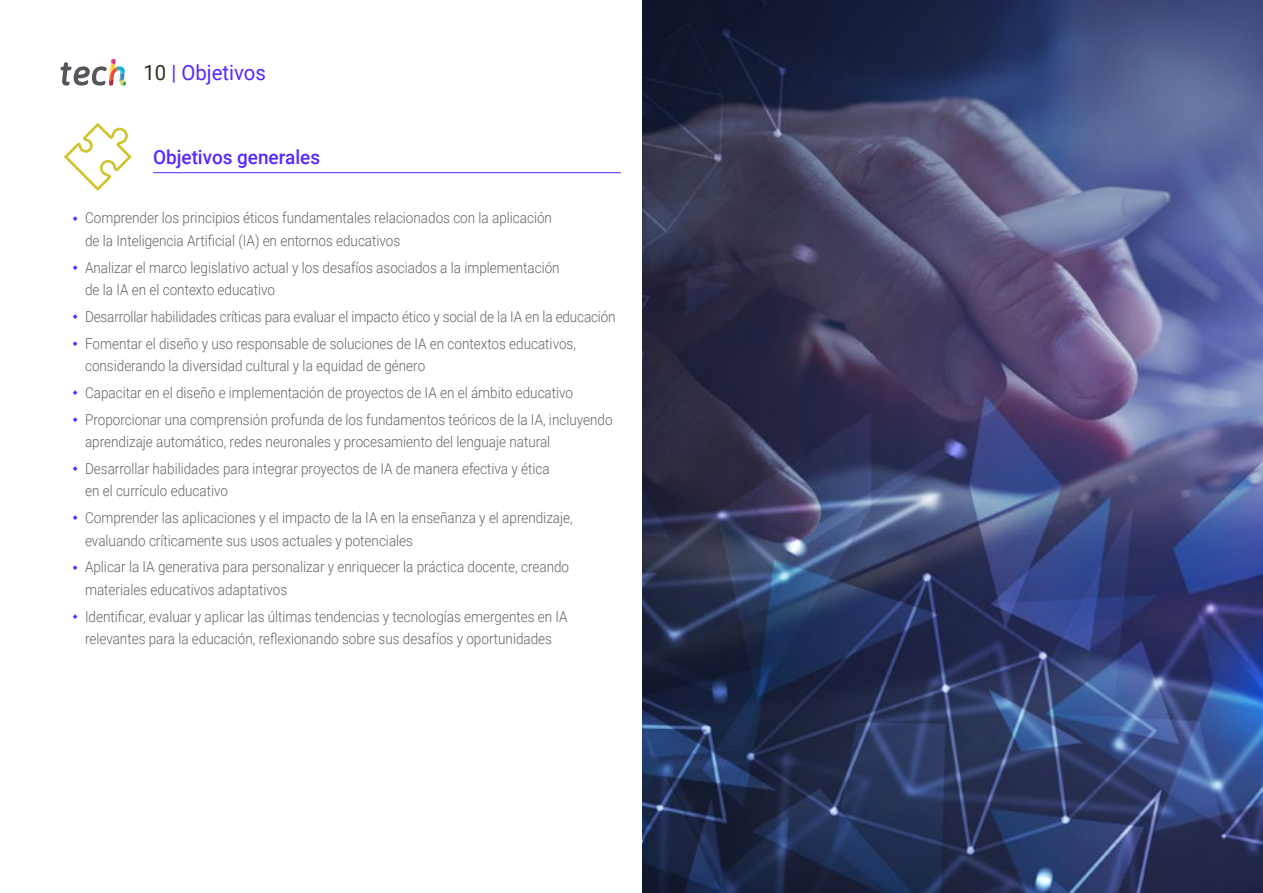
<style>
.page{position:relative;width:1263px;height:893px;background:#fff}
.page>*{position:absolute;margin:0;border:0;box-sizing:border-box;transform-origin:0 0}
.t1{font:21px "Roboto";color:#5927ff}
.t2{font:500 19.5px "Roboto";color:#5927ff}
.t3{font:300 15px/26.7px "Roboto";color:#61646a;scale:.9 1}
.s1{color:#312e20}
</style>
<div class="page">
<hr style="left:153px;top:172px;width:468px;height:1px;background:#5927ff">
<svg style="left:64px;top:123px;width:68px;height:68px"></svg>
<img style="left:642px;top:0;width:621px;height:893px">
<svg style="left:61px;top:59px;width:65px;height:27px"></svg>
<h1 class="t1" style="left:144px;top:57px;width:124px"><span class="s1">10</span> | Objetivos</h1>
<h2 class="t2" style="left:153px;top:144px;width:169px">Objetivos generales</h2>
<p class="t3" style="left:85px;top:206px;width:520px;line-height:22.5px">Comprender los principios éticos fundamentales relacionados con la aplicación de la Inteligencia Artificial (IA) en entornos educativos</p>
<p class="t3" style="left:85px;top:255px;width:529px;line-height:22.5px">Analizar el marco legislativo actual y los desafíos asociados a la implementación de la IA en el contexto educativo</p>
<p class="t3" style="left:85px;top:303px;width:591px">Desarrollar habilidades críticas para evaluar el impacto ético y social de la IA en la educación<br>Fomentar el diseño y uso responsable de soluciones de IA en contextos educativos,</p>
<p class="t3" style="left:85px;top:352px;width:588px">considerando la diversidad cultural y la equidad de género<br>Capacitar en el diseño e implementación de proyectos de IA en el ámbito educativo<br>Proporcionar una comprensión profunda de los fundamentos teóricos de la IA, incluyendo</p>
<p class="t3" style="left:85px;top:428px;width:518px">aprendizaje automático, redes neuronales y procesamiento del lenguaje natural<br>Desarrollar habilidades para integrar proyectos de IA de manera efectiva y ética</p>
<p class="t3" style="left:85px;top:477px;width:543px">en el currículo educativo<br>Comprender las aplicaciones y el impacto de la IA en la enseñanza y el aprendizaje,</p>
<p class="t3" style="left:85px;top:526px;width:539px">evaluando críticamente sus usos actuales y potenciales<br>Aplicar la IA generativa para personalizar y enriquecer la práctica docente, creando</p>
<p class="t3" style="left:85px;top:576px;width:538px">materiales educativos adaptativos<br>Identificar, evaluar y aplicar las últimas tendencias y tecnologías emergentes en IA</p>
<p class="t3" style="left:85px;top:625px;width:520px">relevantes para la educación, reflexionando sobre sus desafíos y oportunidades</p>
</div>
